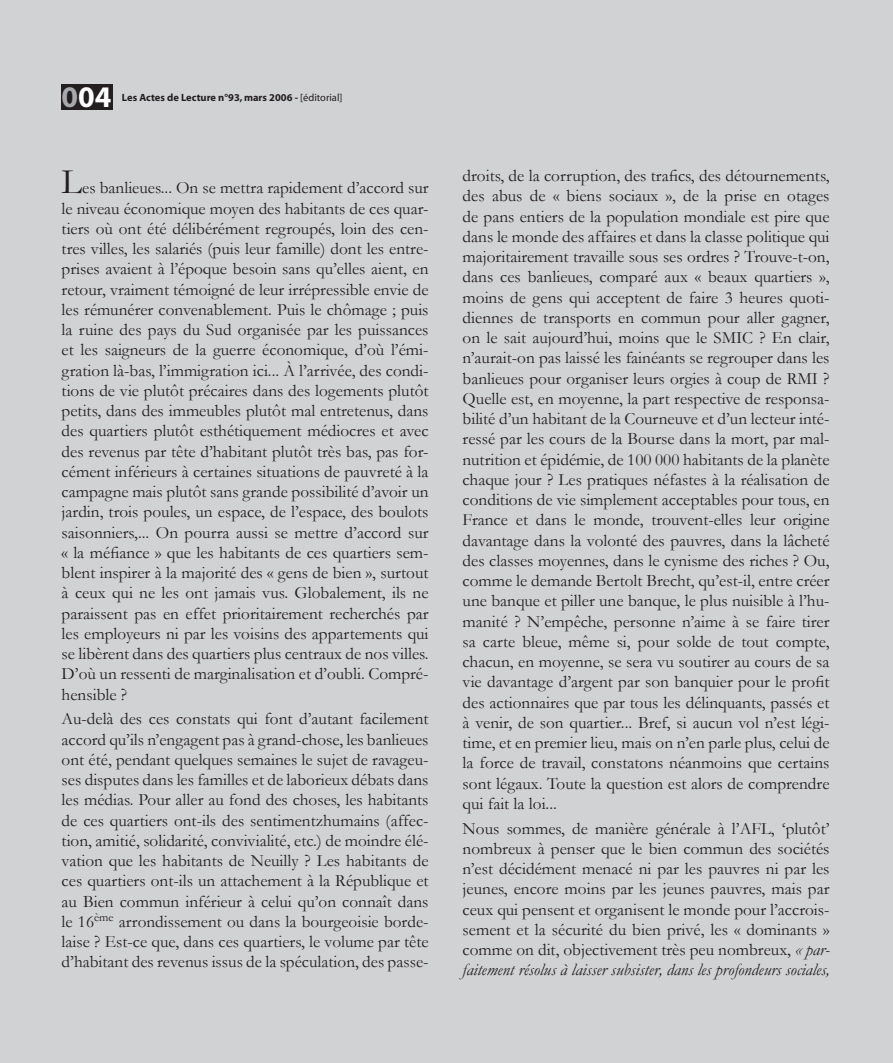
<style>
.page{position:relative;width:893px;height:1063px;background:#d1d2d4}
.page>*{position:absolute;margin:0;border:0;box-sizing:border-box;transform-origin:0 0}
.t1{font:700 30px "Myriad";color:#fff}
.t2{font:17.25px/20.2px "Garamond";color:#231f20;text-align:justify}
.t3{font:700 10.5px "Myriad";color:#231f20}
.s1{color:#a8a9ad}
.s2{font-weight:400}
.s3{font-size:36px}
.s4{font-style:italic}
</style>
<div class="page">
<div style="left:62px;top:84px;width:51px;height:26px;background:#231f20"></div>
<h1 class="t1" style="left:62px;top:79px;width:51px"><span class="s1">0</span>04</h1>
<p class="t3" style="left:122px;top:91px;width:222px">Les Actes de Lecture n°93, mars 2006 - <span class="s2">[éditorial]</span></p>
<p class="t2" style="left:62px;top:177px;width:368px"><span class="s3">L</span>es banlieues... On se mettra rapidement d’accord sur le niveau économique moyen des habitants de ces quar&shy;tiers où ont été délibérément regroupés, loin des cen&shy;tres villes, les salariés (puis leur famille) dont les entre&shy;prises avaient à l’époque besoin sans qu’elles aient, en retour, vraiment témoigné de leur irrépressible envie de les rémunérer convenablement. Puis le chômage ; puis la ruine des pays du Sud organisée par les puissances et les saigneurs de la guerre économique, d’où l’émi&shy;gration là-bas, l’immigration ici... À l’arrivée, des condi&shy;tions de vie plutôt précaires dans des logements plutôt petits, dans des immeubles plutôt mal entretenus, dans des quartiers plutôt esthétiquement médiocres et avec des revenus par tête d’habitant plutôt très bas, pas for&shy;cément inférieurs à certaines situations de pauvreté à la campagne mais plutôt sans grande possibilité d’avoir un jardin, trois poules, un espace, de l’espace, des boulots saisonniers,... On pourra aussi se mettre d’accord sur « la méfiance » que les habitants de ces quartiers sem&shy;blent inspirer à la majorité des « gens de bien », surtout à ceux qui ne les ont jamais vus. Globalement, ils ne paraissent pas en effet prioritairement recherchés par les employeurs ni par les voisins des appartements qui se libèrent dans des quartiers plus centraux de nos villes.<br>D’où un ressenti de marginalisation et d’oubli. Compré&shy;hensible ?</p>
<p class="t2" style="left:62px;top:708px;width:368px">Au-delà des ces constats qui font d’autant facilement accord qu’ils n’engagent pas à grand-chose, les banlieues ont été, pendant quelques semaines le sujet de ravageu&shy;ses disputes dans les familles et de laborieux débats dans les médias. Pour aller au fond des choses, les habitants de ces quartiers ont-ils des sentimentzhumains (affec&shy;tion, amitié, solidarité, convivialité, etc.) de moindre élé&shy;vation que les habitants de Neuilly ? Les habitants de ces quartiers ont-ils un attachement à la République et au Bien commun inférieur à celui qu’on connaît dans le 16<sup>ème</sup> arrondissement ou dans la bourgeoisie borde&shy;laise ? Est-ce que, dans ces quartiers, le volume par tête d’habitant des revenus issus de la spéculation, des passe-</p>
<p class="t2" style="left:463px;top:165px;width:368px">droits, de la corruption, des trafics, des détournements, des abus de « biens sociaux », de la prise en otages de pans entiers de la population mondiale est pire que dans le monde des affaires et dans la classe politique qui majoritairement travaille sous ses ordres ? Trouve-t-on, dans ces banlieues, comparé aux « beaux quartiers », moins de gens qui acceptent de faire 3 heures quoti&shy;diennes de transports en commun pour aller gagner, on le sait aujourd’hui, moins que le SMIC ? En clair, n’aurait-on pas laissé les fainéants se regrouper dans les banlieues pour organiser leurs orgies à coup de RMI ?<br>Quelle est, en moyenne, la part respective de responsa&shy;bilité d’un habitant de la Courneuve et d’un lecteur inté&shy;ressé par les cours de la Bourse dans la mort, par mal&shy;nutrition et épidémie, de 100 000 habitants de la planète chaque jour ? Les pratiques néfastes à la réalisation de conditions de vie simplement acceptables pour tous, en France et dans le monde, trouvent-elles leur origine davantage dans la volonté des pauvres, dans la lâcheté des classes moyennes, dans le cynisme des riches ? Ou, comme le demande Bertolt Brecht, qu’est-il, entre créer une banque et piller une banque, le plus nuisible à l’hu&shy;manité ? N’empêche, personne n’aime à se faire tirer sa carte bleue, même si, pour solde de tout compte, chacun, en moyenne, se sera vu soutirer au cours de sa vie davantage d’argent par son banquier pour le profit des actionnaires que par tous les délinquants, passés et à venir, de son quartier... Bref, si aucun vol n’est légi&shy;time, et en premier lieu, mais on n’en parle plus, celui de la force de travail, constatons néanmoins que certains sont légaux. Toute la question est alors de comprendre qui fait la loi...</p>
<p class="t2" style="left:463px;top:818px;width:369px">Nous sommes, de manière générale à l’AFL, ‘plutôt’ nombreux à penser que le bien commun des sociétés n’est décidément menacé ni par les pauvres ni par les jeunes, encore moins par les jeunes pauvres, mais par ceux qui pensent et organisent le monde pour l’accrois&shy;sement et la sécurité du bien privé, les « dominants » comme on dit, objectivement très peu nombreux, <span class="s4">« par&shy;faitement résolus à laisser subsister, dans les profondeurs sociales,</span></p>
</div>
